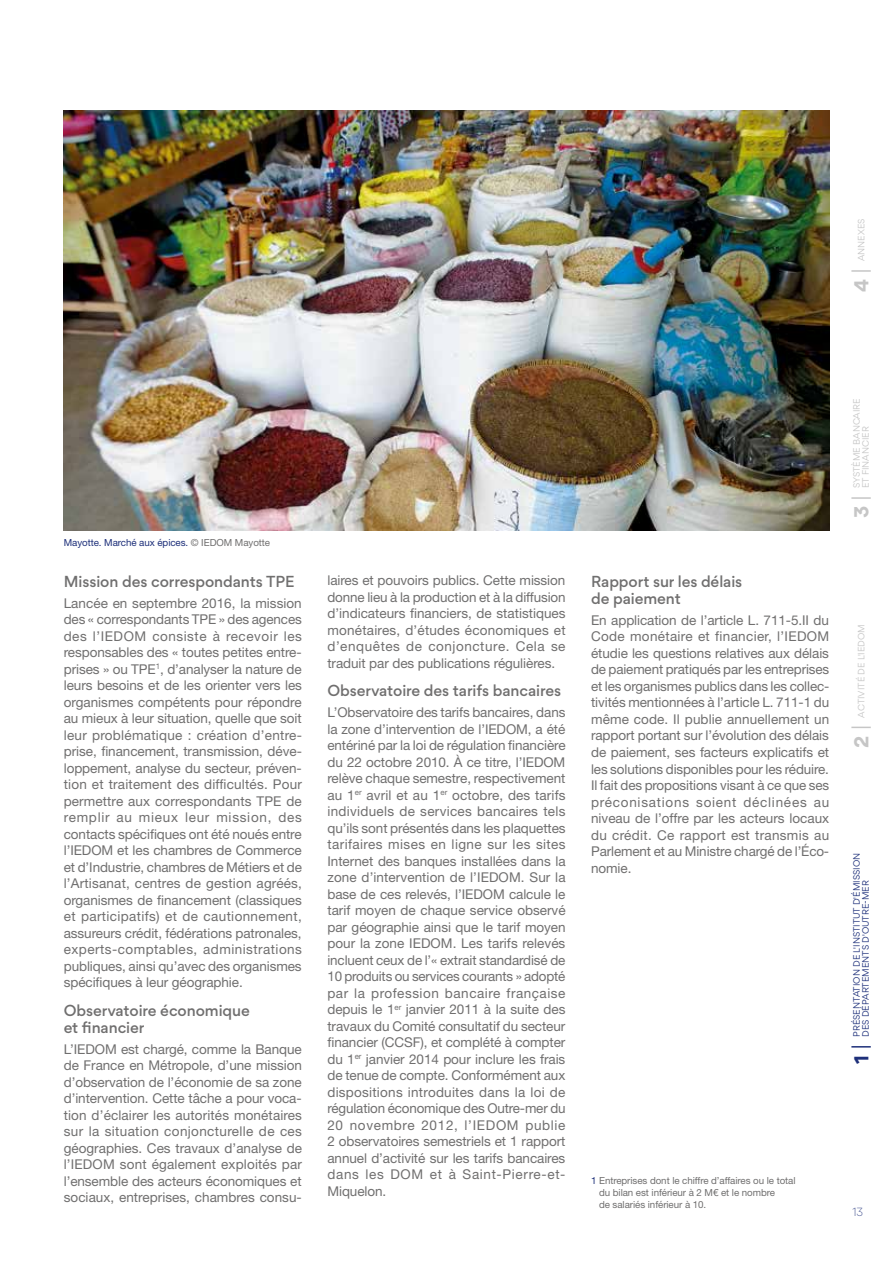
<style>
.page{position:relative;width:893px;height:1263px;background:#fff}
.page>*{position:absolute;margin:0;border:0;box-sizing:border-box;transform-origin:0 0}
.t1{font:700 18px "Gordita";color:#c6c6c6}
.t2{font:700 18px "Gordita";color:#1e307a}
.t3{font:500 14.25px/17.1px "Gordita";letter-spacing:-.005em;color:#706f6f}
.t4{font:13.5px/16.5px "Helvetica Neue LT Std";letter-spacing:-.005em;color:#706f6f;text-align:justify}
.t5{font:300 10.5px "Gordita";color:#1e307a}
.t6{font:9.75px/11.7px "Helvetica Neue LT Std";letter-spacing:-.005em;color:#706f6f}
.t7{font:9.75px "Helvetica Neue LT Std";letter-spacing:-.005em;color:#1e307a}
.t8{font:8.25px/9px "Gordita";color:#1e307a}
.t9{font:8.25px/9px "Gordita";color:#c6c6c6}
.s1{color:#706f6f}
.s2{color:#1e307a}
</style>
<div class="page">
<hr style="left:851px;top:497px;width:20px;height:2px;background:#c6c6c6">
<svg style="left:851px;top:727px;width:20px;height:1px"></svg>
<hr style="left:851px;top:270px;width:20px;height:2px;background:#c6c6c6">
<svg style="left:851px;top:1046px;width:20px;height:1px"></svg>
<img style="left:64px;top:111px;width:765px;height:419px">
<p class="t9" style="left:857px;top:261px;width:44px;rotate:-90deg">ANNEXES</p>
<h1 class="t1" style="left:847px;top:292px;width:15px;rotate:-90deg">4</h1>
<p class="t7" style="left:64px;top:536px;width:208px">Mayotte. Marché aux épices. <span class="s1">© IEDOM Mayotte</span></p>
<p class="t3" style="left:64px;top:573px;width:232px">Mission des correspondants TPE</p>
<p class="t4" style="left:64px;top:595px;width:240px">Lancée en septembre 2016, la mission des « correspondants TPE » des agences des l’IEDOM consiste à recevoir les responsables des « toutes petites entre&shy;prises » ou TPE<sup>1</sup>, d’analyser la nature de leurs besoins et de les orienter vers les organismes compétents pour répondre au mieux à leur situation, quelle que soit leur problématique : création d’entre&shy;prise, financement, transmission, déve&shy;loppement, analyse du secteur, préven&shy;tion et traitement des difficultés. Pour permettre aux correspondants TPE de remplir au mieux leur mission, des contacts spécifiques ont été noués entre l’IEDOM et les chambres de Commerce et d’Industrie, chambres de Métiers et de l’Artisanat, centres de gestion agréés, organismes de financement (classiques et participatifs) et de cautionnement, assureurs crédit, fédérations patronales, experts-comptables, administrations publiques, ainsi qu’avec des organismes spécifiques à leur géographie.</p>
<p class="t3" style="left:64px;top:1002px;width:188px">Observatoire économique et financier</p>
<p class="t4" style="left:64px;top:1041px;width:240px">L’IEDOM est chargé, comme la Banque de France en Métropole, d’une mission d’observation de l’économie de sa zone d’intervention. Cette tâche a pour voca&shy;tion d’éclairer les autorités monétaires sur la situation conjoncturelle de ces géographies. Ces travaux d’analyse de l’IEDOM sont également exploités par l’ensemble des acteurs économiques et sociaux, entreprises, chambres consu-</p>
<p class="t4" style="left:327px;top:572px;width:240px">laires et pouvoirs publics. Cette mission donne lieu à la production et à la diffusion d’indicateurs financiers, de statistiques monétaires, d’études économiques et d’enquêtes de conjoncture. Cela se traduit par des publications régulières.</p>
<p class="t3" style="left:327px;top:682px;width:235px">Observatoire des tarifs bancaires</p>
<p class="t4" style="left:327px;top:704px;width:240px">L’Observatoire des tarifs bancaires, dans la zone d’intervention de l’IEDOM, a été entériné par la loi de régulation financière du 22 octobre 2010. À ce titre, l’IEDOM relève chaque semestre, respectivement au 1<sup>er</sup> avril et au 1<sup>er</sup> octobre, des tarifs individuels de services bancaires tels qu’ils sont présentés dans les plaquettes tarifaires mises en ligne sur les sites Internet des banques installées dans la zone d’intervention de l’IEDOM. Sur la base de ces relevés, l’IEDOM calcule le tarif moyen de chaque service observé par géographie ainsi que le tarif moyen pour la zone IEDOM. Les tarifs relevés incluent ceux de l’« extrait standardisé de 10 produits ou services courants » adopté par la profession bancaire française depuis le 1<sup>er</sup> janvier 2011 à la suite des travaux du Comité consultatif du secteur financier (CCSF), et complété à compter du 1<sup>er</sup> janvier 2014 pour inclure les frais de tenue de compte. Conformément aux dispositions introduites dans la loi de régulation économique des Outre-mer du 20 novembre 2012, l’IEDOM publie 2 observatoires semestriels et 1 rapport annuel d’activité sur les tarifs bancaires dans les DOM et à Saint-Pierre-et-Miquelon.</p>
<p class="t9" style="left:852px;top:488px;width:91px;rotate:-90deg">SYSTÈME BANCAIRE<br>ET FINANCIER</p>
<h1 class="t1" style="left:847px;top:518px;width:14px;rotate:-90deg">3</h1>
<p class="t3" style="left:591px;top:573px;width:153px">Rapport sur les délais de paiement</p>
<p class="t4" style="left:591px;top:612px;width:240px">En application de l’article L. 711-5.II du Code monétaire et financier, l’IEDOM étudie les questions relatives aux délais de paiement pratiqués par les entreprises et les organismes publics dans les collec&shy;tivités mentionnées à l’article L. 711-1 du même code. Il publie annuellement un rapport portant sur l’évolution des délais de paiement, ses facteurs explicatifs et les solutions disponibles pour les réduire.<br>Il fait des propositions visant à ce que ses préconisations soient déclinées au niveau de l’offre par les acteurs locaux du crédit. Ce rapport est transmis au Parlement et au Ministre chargé de l’Éco&shy;nomie.</p>
<p class="t9" style="left:857px;top:717px;width:95px;rotate:-90deg">ACTIVITÉ DE L'IEDOM</p>
<h1 class="t1" style="left:847px;top:748px;width:14px;rotate:-90deg">2</h1>
<p class="t8" style="left:852px;top:1037px;width:186px;rotate:-90deg">PRÉSENTATION DE L'INSTITUT D'ÉMISSION<br>DES DÉPARTEMENTS D'OUTRE-MER</p>
<h1 class="t2" style="left:847px;top:1063px;width:10px;rotate:-90deg">1</h1>
<p class="t6" style="left:599px;top:1175px;width:198px;text-indent:-8px"><span class="s2">1</span> Entreprises dont le chiffre d’affaires ou le total du bilan est inférieur à 2 M€ et le nombre<br>de salariés inférieur à 10.</p>
<p class="t5" style="left:852px;top:1204px;width:12px">13</p>
</div>
